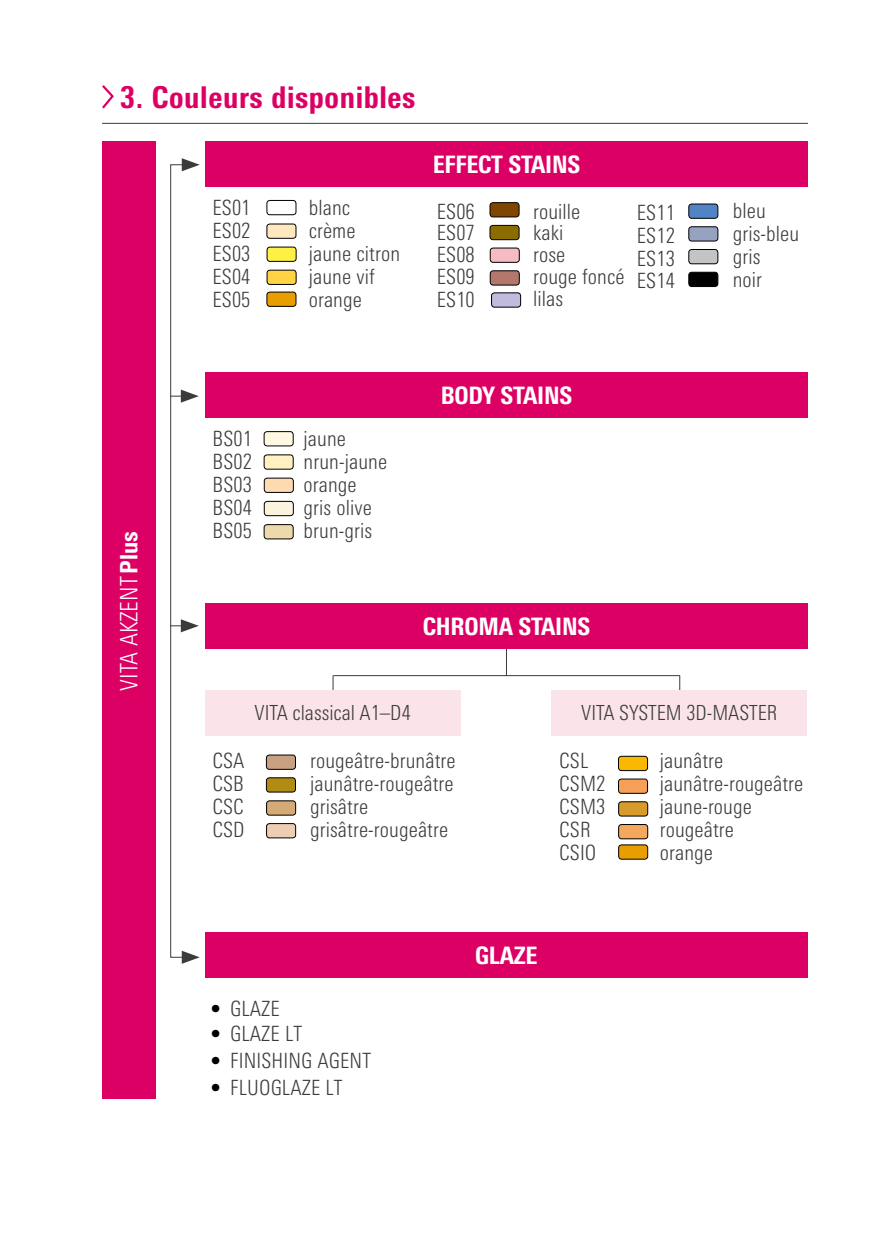
<style>
.page{position:relative;width:893px;height:1259px;background:#fff}
.page>*{position:absolute;margin:0;border:0;box-sizing:border-box;transform-origin:0 0}
.t1{font:800 condensed 30px "Univers Next Pro";letter-spacing:.02em;color:#dd0064}
.t2{font:800 condensed 24px "Univers Next Pro";letter-spacing:-.01em;color:#fff}
.t3{font:300 condensed 24px "Univers Next Pro";color:#fff}
.t4{font:300 condensed 21px/22.8px "Univers Next Pro";letter-spacing:.005em;color:#3b3b3a}
.t5{font:300 condensed 20.7px "Univers Next Pro";color:#3b3b3a}
.s1{font-weight:800}
.s2{color:#000}
</style>
<div class="page">
<hr style="left:102px;top:123px;width:706px;height:1px;background:#3b3b3a">
<svg style="left:102px;top:85px;width:12px;height:24px"></svg>
<div style="left:170px;top:164px;width:17px;height:793px;border:1px solid #3b3b3a"></div>
<svg style="left:182px;top:158px;width:18px;height:13px"></svg>
<svg style="left:182px;top:950px;width:18px;height:13px"></svg>
<svg style="left:170px;top:389px;width:29px;height:14px"></svg>
<svg style="left:170px;top:619px;width:29px;height:13px"></svg>
<svg style="left:679px;top:676px;width:1px;height:14px"></svg>
<svg style="left:506px;top:649px;width:1px;height:26px"></svg>
<hr style="left:333px;top:675px;width:347px;height:1px;background:#3b3b3a">
<div style="left:102px;top:141px;width:53px;height:957px;background:#dd0064"></div>
<div style="left:264px;top:501px;width:29px;height:15px;background:#faf3de;border-radius:3px"></div>
<div style="left:264px;top:501px;width:30px;height:15px;border:1px solid #000;border-radius:3px"></div>
<div style="left:264px;top:478px;width:29px;height:14px;background:#fddab0;border-radius:3px"></div>
<div style="left:264px;top:478px;width:30px;height:14px;border:1px solid #000;border-radius:3px"></div>
<div style="left:264px;top:455px;width:29px;height:14px;background:#fff1c2;border-radius:3px"></div>
<div style="left:264px;top:454px;width:29px;height:15px;border:1px solid #000;border-radius:3px"></div>
<div style="left:264px;top:431px;width:29px;height:15px;background:#fff9e3;border-radius:3px"></div>
<div style="left:264px;top:431px;width:29px;height:15px;border:1px solid #000;border-radius:3px"></div>
<div style="left:264px;top:524px;width:29px;height:15px;background:#eddaab;border-radius:3px"></div>
<div style="left:264px;top:524px;width:29px;height:15px;border:1px solid #000;border-radius:3px"></div>
<div style="left:205px;top:372px;width:603px;height:46px;background:#dd0064"></div>
<div style="left:205px;top:603px;width:603px;height:46px;background:#dd0064"></div>
<div style="left:205px;top:931px;width:603px;height:46px;background:#dd0064"></div>
<div style="left:205px;top:141px;width:603px;height:46px;background:#dd0064"></div>
<div style="left:689px;top:204px;width:29px;height:14px;background:#5184c4;border-radius:3px"></div>
<div style="left:689px;top:204px;width:29px;height:14px;border:1px solid #000;border-radius:3px"></div>
<div style="left:689px;top:227px;width:29px;height:14px;background:#97a2c1;border-radius:3px"></div>
<div style="left:689px;top:226px;width:29px;height:15px;border:1px solid #000;border-radius:3px"></div>
<div style="left:689px;top:249px;width:29px;height:15px;background:#c3c4c5;border-radius:3px"></div>
<div style="left:689px;top:249px;width:29px;height:15px;border:1px solid #000;border-radius:3px"></div>
<div style="left:689px;top:272px;width:29px;height:14px;background:#000;border-radius:3px"></div>
<div style="left:689px;top:272px;width:29px;height:15px;border:1px solid #000;border-radius:3px"></div>
<div style="left:267px;top:200px;width:29px;height:15px;border:1px solid #000;border-radius:3px"></div>
<div style="left:267px;top:270px;width:29px;height:14px;background:#ffd343;border-radius:3px"></div>
<div style="left:267px;top:270px;width:29px;height:15px;border:1px solid #000;border-radius:3px"></div>
<div style="left:267px;top:247px;width:29px;height:14px;background:#fff045;border-radius:3px"></div>
<div style="left:267px;top:247px;width:29px;height:15px;border:1px solid #000;border-radius:3px"></div>
<div style="left:267px;top:224px;width:29px;height:14px;background:#ffe8c0;border-radius:3px"></div>
<div style="left:267px;top:224px;width:29px;height:14px;border:1px solid #000;border-radius:3px"></div>
<div style="left:267px;top:292px;width:29px;height:14px;background:#e89d00;border-radius:3px"></div>
<div style="left:267px;top:292px;width:29px;height:15px;border:1px solid #000;border-radius:3px"></div>
<div style="left:490px;top:248px;width:29px;height:14px;background:#f6bbc3;border-radius:3px"></div>
<div style="left:490px;top:248px;width:29px;height:14px;border:1px solid #000;border-radius:3px"></div>
<div style="left:490px;top:203px;width:29px;height:14px;background:#804600;border-radius:3px"></div>
<div style="left:490px;top:202px;width:29px;height:15px;border:1px solid #000;border-radius:3px"></div>
<div style="left:490px;top:271px;width:29px;height:14px;background:#b4776c;border-radius:3px"></div>
<div style="left:490px;top:270px;width:29px;height:15px;border:1px solid #000;border-radius:3px"></div>
<div style="left:492px;top:293px;width:29px;height:14px;background:#c1bbde;border-radius:3px"></div>
<div style="left:491px;top:293px;width:30px;height:14px;border:1px solid #000;border-radius:3px"></div>
<div style="left:490px;top:225px;width:29px;height:15px;background:#8a6c00;border-radius:3px"></div>
<div style="left:490px;top:225px;width:29px;height:15px;border:1px solid #000;border-radius:3px"></div>
<svg style="left:333px;top:675px;width:1px;height:15px"></svg>
<div style="left:205px;top:690px;width:255px;height:45px;background:#fae3e9"></div>
<div style="left:552px;top:690px;width:255px;height:45px;background:#fae3e9"></div>
<div style="left:267px;top:823px;width:29px;height:15px;background:#eeceb2;border-radius:3px"></div>
<div style="left:266px;top:823px;width:30px;height:15px;border:1px solid #000;border-radius:3px"></div>
<div style="left:267px;top:801px;width:29px;height:14px;background:#d4aa77;border-radius:3px"></div>
<div style="left:266px;top:800px;width:30px;height:15px;border:1px solid #000;border-radius:3px"></div>
<div style="left:266px;top:778px;width:29px;height:14px;background:#b28b14;border-radius:3px"></div>
<div style="left:266px;top:777px;width:30px;height:15px;border:1px solid #000;border-radius:3px"></div>
<div style="left:266px;top:755px;width:29px;height:14px;background:#c9a082;border-radius:3px"></div>
<div style="left:266px;top:755px;width:30px;height:14px;border:1px solid #000;border-radius:3px"></div>
<div style="left:619px;top:824px;width:29px;height:15px;background:#f6a75e;border-radius:3px"></div>
<div style="left:618px;top:824px;width:30px;height:15px;border:1px solid #000;border-radius:3px"></div>
<div style="left:619px;top:845px;width:29px;height:14px;background:#e89d00;border-radius:3px"></div>
<div style="left:618px;top:844px;width:30px;height:15px;border:1px solid #000;border-radius:3px"></div>
<div style="left:619px;top:802px;width:29px;height:14px;background:#d79a2b;border-radius:3px"></div>
<div style="left:618px;top:801px;width:30px;height:15px;border:1px solid #000;border-radius:3px"></div>
<div style="left:618px;top:779px;width:30px;height:14px;background:#f5a056;border-radius:3px"></div>
<div style="left:618px;top:779px;width:30px;height:14px;border:1px solid #000;border-radius:3px"></div>
<div style="left:618px;top:756px;width:30px;height:14px;background:#fbb800;border-radius:3px"></div>
<div style="left:618px;top:756px;width:30px;height:15px;border:1px solid #000;border-radius:3px"></div>
<h1 class="t1" style="left:120px;top:79px;width:297px">3. Couleurs disponibles</h1>
<p class="t2" style="left:433px;top:150px;width:149px">EFFECT STAINS</p>
<p class="t4" style="left:213px;top:196px;width:39px;text-align:justify">ES01<br>ES02<br>ES03<br>ES04<br>ES05</p>
<p class="t4" style="left:437px;top:201px;width:39px;line-height:21.9px;text-align:justify">ES06<br>ES07<br>ES08<br>ES09<br>ES10</p>
<p class="t4" style="left:309px;top:196px;width:93px">blanc crème jaune citron jaune vif orange</p>
<p class="t4" style="left:533px;top:200px;width:93px;line-height:21.9px">rouille<br>kaki<br>rose<br>rouge foncé lilas</p>
<p class="t4" style="left:637px;top:201px;width:39px;text-align:justify">ES11<br>ES12<br>ES13<br>ES14</p>
<p class="t3" style="left:115px;top:690px;width:161px;rotate:-90deg">VITA AKZENT<span class="s1">Plus</span></p>
<p class="t4" style="left:213px;top:427px;width:41px;text-align:justify">BS01<br>BS02<br>BS03<br>BS04<br>BS05</p>
<p class="t4" style="left:303px;top:427px;width:85px">jaune nrun-jaune orange gris olive brun-gris</p>
<p class="t2" style="left:441px;top:381px;width:133px">BODY STAINS</p>
<p class="t2" style="left:423px;top:612px;width:169px">CHROMA STAINS</p>
<p class="t4" style="left:733px;top:199px;width:68px">bleu gris-bleu gris<br>noir</p>
<p class="t5" style="left:255px;top:701px;width:158px">VITA classical A1–D4</p>
<p class="t5" style="left:581px;top:701px;width:198px">VITA SYSTEM 3D-MASTER</p>
<p class="t4" style="left:310px;top:749px;width:147px">rougeâtre-brunâtre jaunâtre-rougeâtre grisâtre grisâtre-rougeâtre</p>
<p class="t4" style="left:660px;top:749px;width:145px">jaunâtre jaunâtre-rougeâtre jaune-rouge rougeâtre<br>orange</p>
<p class="t4" style="left:213px;top:749px;width:34px;text-align:justify">CSA CSB CSC CSD</p>
<p class="t4" style="left:559px;top:749px;width:48px">CSL<br>CSM2<br>CSM3<br>CSR<br>CSIO</p>
<p class="t4" style="left:211px;top:997px;width:71px"><span class="s2">•</span> GLAZE</p>
<p class="t4" style="left:211px;top:1022px;width:93px"><span class="s2">•</span> GLAZE LT</p>
<p class="t4" style="left:211px;top:1049px;width:162px"><span class="s2">•</span> FINISHING AGENT</p>
<p class="t4" style="left:211px;top:1075px;width:134px"><span class="s2">•</span> FLUOGLAZE LT</p>
<p class="t2" style="left:475px;top:940px;width:64px">GLAZE</p>
</div>
